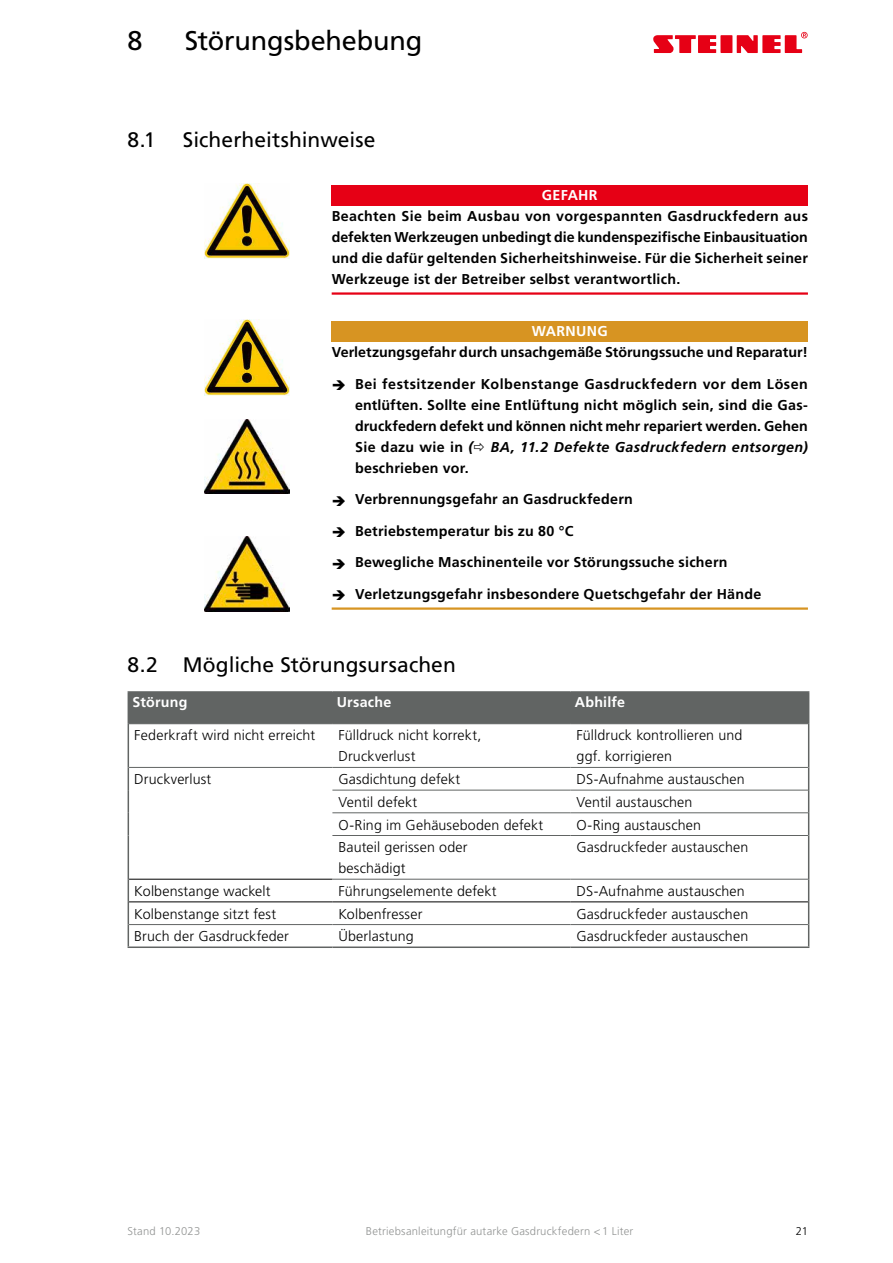
<style>
.page{position:relative;width:893px;height:1263px;background:#fff}
.page>*{position:absolute;margin:0;border:0;box-sizing:border-box;transform-origin:0 0}
.t1{font:27px "Frutiger LT Pro";letter-spacing:-.005em;color:#000}
.t2{font:21px "Frutiger LT Pro";letter-spacing:.005em;color:#000}
.t3{font:700 14.25px/21px "Frutiger LT Pro";letter-spacing:.015em;color:#000;text-align:justify}
.t4{font:300 14.25px/21px "Frutiger LT Pro";letter-spacing:.01em;color:#000}
.t5{font:700 14.25px "Frutiger LT Pro";letter-spacing:.02em;color:#fff}
.t6{font:300 11.25px "Frutiger LT Pro";letter-spacing:.02em;color:#929493}
.t7{font:300 11.25px "Frutiger LT Pro";color:#000}
.s1{font-style:italic}
</style>
<div class="page">
<svg style="left:653px;top:32px;width:155px;height:21px"></svg>
<div style="left:332px;top:185px;width:476px;height:21px;background:#e60015"></div>
<hr style="left:332px;top:292px;width:476px;height:3px;background:#e60015">
<div style="left:332px;top:321px;width:476px;height:21px;background:#d79422"></div>
<hr style="left:332px;top:607px;width:476px;height:3px;background:#d79422">
<div style="left:129px;top:693px;width:679px;height:30px;background:#616463"></div>
<hr style="left:128px;top:724px;width:1px;height:43px;background:#616463">
<hr style="left:808px;top:724px;width:1px;height:43px;background:#616463">
<hr style="left:128px;top:946px;width:204px;height:2px;background:#616463">
<hr style="left:332px;top:946px;width:239px;height:2px;background:#616463">
<hr style="left:571px;top:946px;width:238px;height:2px;background:#616463">
<svg style="left:128px;top:767px;width:1px;height:68px"></svg>
<svg style="left:808px;top:767px;width:1px;height:68px"></svg>
<hr style="left:128px;top:835px;width:1px;height:44px;background:#616463">
<hr style="left:808px;top:835px;width:1px;height:44px;background:#616463">
<svg style="left:128px;top:879px;width:1px;height:67px"></svg>
<svg style="left:808px;top:879px;width:1px;height:67px"></svg>
<hr style="left:128px;top:691px;width:204px;height:2px;background:#616463">
<hr style="left:332px;top:691px;width:239px;height:2px;background:#616463">
<hr style="left:571px;top:691px;width:238px;height:2px;background:#616463">
<hr style="left:129px;top:879px;width:203px;height:1px;background:#000">
<hr style="left:129px;top:901px;width:203px;height:1px;background:#000">
<hr style="left:332px;top:901px;width:239px;height:1px;background:#000">
<hr style="left:571px;top:901px;width:237px;height:1px;background:#000">
<hr style="left:128px;top:693px;width:1px;height:31px;background:#616463">
<hr style="left:808px;top:693px;width:1px;height:31px;background:#616463">
<hr style="left:129px;top:723px;width:203px;height:1px;background:#616463">
<hr style="left:332px;top:723px;width:239px;height:1px;background:#616463">
<hr style="left:571px;top:723px;width:237px;height:1px;background:#616463">
<hr style="left:129px;top:767px;width:203px;height:1px;background:#616463">
<hr style="left:332px;top:767px;width:239px;height:1px;background:#616463">
<hr style="left:571px;top:767px;width:237px;height:1px;background:#616463">
<hr style="left:332px;top:879px;width:239px;height:1px;background:#616463">
<hr style="left:571px;top:879px;width:237px;height:1px;background:#616463">
<hr style="left:129px;top:924px;width:203px;height:1px;background:#616463">
<hr style="left:332px;top:924px;width:239px;height:1px;background:#616463">
<hr style="left:571px;top:924px;width:237px;height:1px;background:#616463">
<hr style="left:332px;top:835px;width:239px;height:1px;background:#616463">
<hr style="left:571px;top:835px;width:237px;height:1px;background:#616463">
<hr style="left:332px;top:812px;width:239px;height:1px;background:#616463">
<hr style="left:571px;top:812px;width:237px;height:1px;background:#616463">
<hr style="left:332px;top:790px;width:239px;height:1px;background:#616463">
<hr style="left:571px;top:790px;width:237px;height:1px;background:#616463">
<img style="left:204px;top:183px;width:86px;height:76px">
<img style="left:204px;top:320px;width:86px;height:75px">
<img style="left:204px;top:419px;width:86px;height:75px">
<img style="left:204px;top:536px;width:86px;height:75px">
<h1 class="t1" style="left:128px;top:25px;width:17px">8</h1>
<h1 class="t1" style="left:185px;top:25px;width:239px">Störungsbehebung</h1>
<h2 class="t2" style="left:128px;top:128px;width:29px">8.1</h2>
<h2 class="t2" style="left:183px;top:128px;width:194px">Sicherheitshinweise</h2>
<p class="t5" style="left:542px;top:186px;width:57px">GEFAHR</p>
<p class="t3" style="left:332px;top:205px;width:478px">Beachten Sie beim Ausbau von vorgespannten Gasdruckfedern aus defekten Werkzeugen unbedingt die kundenspezifische Einbausituation und die dafür geltenden Sicherheitshinweise. Für die Sicherheit seiner Werkzeuge ist der Betreiber selbst verantwortlich.</p>
<p class="t5" style="left:532px;top:323px;width:77px">WARNUNG</p>
<p class="t3" style="left:332px;top:342px;width:478px">Verletzungsgefahr durch unsachgemäße Störungssuche und Reparatur!</p>
<p class="t3" style="left:355px;top:373px;width:454px">Bei festsitzender Kolbenstange Gasdruckfedern vor dem Lösen entlüften. Sollte eine Entlüftung nicht möglich sein, sind die Gas&shy;druckfedern defekt und können nicht mehr repariert werden. Gehen Sie dazu wie in <span class="s1">( BA, 11.2 Defekte Gasdruckfedern entsorgen) </span>beschrieben vor.</p>
<p class="t3" style="left:355px;top:489px;width:279px">Verbrennungsgefahr an Gasdruckfedern</p>
<p class="t3" style="left:355px;top:520px;width:220px">Betriebstemperatur bis zu 80 °C</p>
<p class="t3" style="left:355px;top:552px;width:374px">Bewegliche Maschinenteile vor Störungssuche sichern</p>
<p class="t3" style="left:355px;top:583px;width:408px">Verletzungsgefahr insbesondere Quetschgefahr der Hände</p>
<h2 class="t2" style="left:128px;top:653px;width:330px">8.2 Mögliche Störungsursachen</h2>
<p class="t5" style="left:133px;top:693px;width:56px">Störung</p>
<p class="t5" style="left:337px;top:693px;width:56px">Ursache</p>
<p class="t5" style="left:575px;top:693px;width:52px">Abhilfe</p>
<p class="t4" style="left:134px;top:725px;width:182px">Federkraft wird nicht erreicht</p>
<p class="t4" style="left:338px;top:725px;width:144px">Fülldruck nicht korrekt,<br>Druckverlust</p>
<p class="t4" style="left:576px;top:725px;width:167px">Fülldruck kontrollieren und ggf. korrigieren</p>
<p class="t4" style="left:134px;top:769px;width:79px">Druckverlust</p>
<p class="t4" style="left:338px;top:769px;width:123px">Gasdichtung defekt</p>
<p class="t4" style="left:576px;top:769px;width:170px">DS-Aufnahme austauschen</p>
<p class="t4" style="left:338px;top:791px;width:80px">Ventil defekt</p>
<p class="t4" style="left:576px;top:791px;width:117px">Ventil austauschen</p>
<p class="t4" style="left:338px;top:814px;width:206px">O-Ring im Gehäuseboden defekt</p>
<p class="t4" style="left:576px;top:814px;width:126px">O-Ring austauschen</p>
<p class="t4" style="left:338px;top:837px;width:131px">Bauteil gerissen oder beschädigt</p>
<p class="t4" style="left:576px;top:837px;width:173px">Gasdruckfeder austauschen</p>
<p class="t4" style="left:134px;top:880px;width:138px">Kolbenstange wackelt</p>
<p class="t4" style="left:338px;top:880px;width:160px">Führungselemente defekt</p>
<p class="t4" style="left:576px;top:880px;width:170px">DS-Aufnahme austauschen</p>
<p class="t4" style="left:134px;top:903px;width:143px">Kolbenstange sitzt fest</p>
<p class="t4" style="left:338px;top:903px;width:86px">Kolbenfresser</p>
<p class="t4" style="left:576px;top:903px;width:173px">Gasdruckfeder austauschen</p>
<p class="t4" style="left:134px;top:926px;width:156px">Bruch der Gasdruckfeder</p>
<p class="t4" style="left:338px;top:926px;width:77px">Überlastung</p>
<p class="t4" style="left:576px;top:926px;width:173px">Gasdruckfeder austauschen</p>
<p class="t6" style="left:128px;top:1225px;width:74px">Stand 10.2023</p>
<p class="t6" style="left:366px;top:1225px;width:269px">Betriebsanleitungfür autarke Gasdruckfedern &lt;1 Liter</p>
<p class="t7" style="left:796px;top:1225px;width:14px">21</p>
</div>
